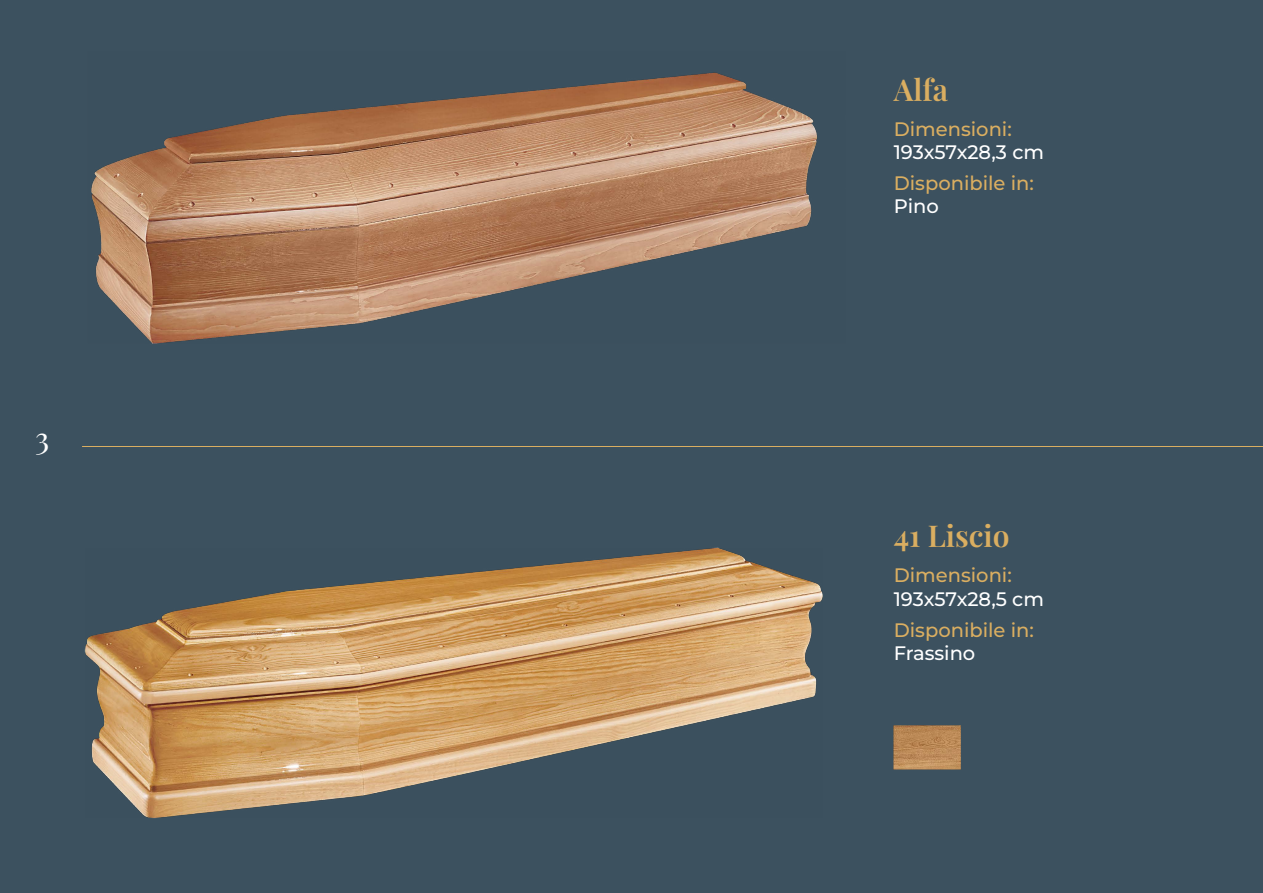
<style>
.page{position:relative;width:1263px;height:893px;background:#3c515f}
.page>*{position:absolute;margin:0;border:0;box-sizing:border-box;transform-origin:0 0}
.t1{font:31.5px "Playfair Display";color:#fff}
.t2{font:600 30px "Playfair Display";color:#daae61}
.t3{font:500 19.5px "Montserrat";color:#daae61}
.t4{font:500 19.5px "Montserrat";color:#fff}
</style>
<div class="page">
<img style="left:91px;top:72px;width:726px;height:272px">
<img style="left:84px;top:547px;width:739px;height:271px">
<img style="left:894px;top:725px;width:66px;height:45px">
<hr style="left:82px;top:446px;width:1181px;height:1px;background:#daae61">
<p class="t1" style="left:35px;top:414px;width:16px">3</p>
<p class="t2" style="left:894px;top:66px;width:56px">Alfa</p>
<p class="t3" style="left:894px;top:115px;width:120px">Dimensioni:</p>
<p class="t4" style="left:894px;top:139px;width:152px">193x57x28,3 cm</p>
<p class="t3" style="left:894px;top:169px;width:142px">Disponibile in:</p>
<p class="t4" style="left:894px;top:193px;width:47px">Pino</p>
<p class="t2" style="left:894px;top:512px;width:117px">41 Liscio</p>
<p class="t3" style="left:894px;top:562px;width:120px">Dimensioni:</p>
<p class="t4" style="left:894px;top:585px;width:152px">193x57x28,5 cm</p>
<p class="t3" style="left:894px;top:616px;width:142px">Disponibile in:</p>
<p class="t4" style="left:894px;top:639px;width:83px">Frassino</p>
</div>
